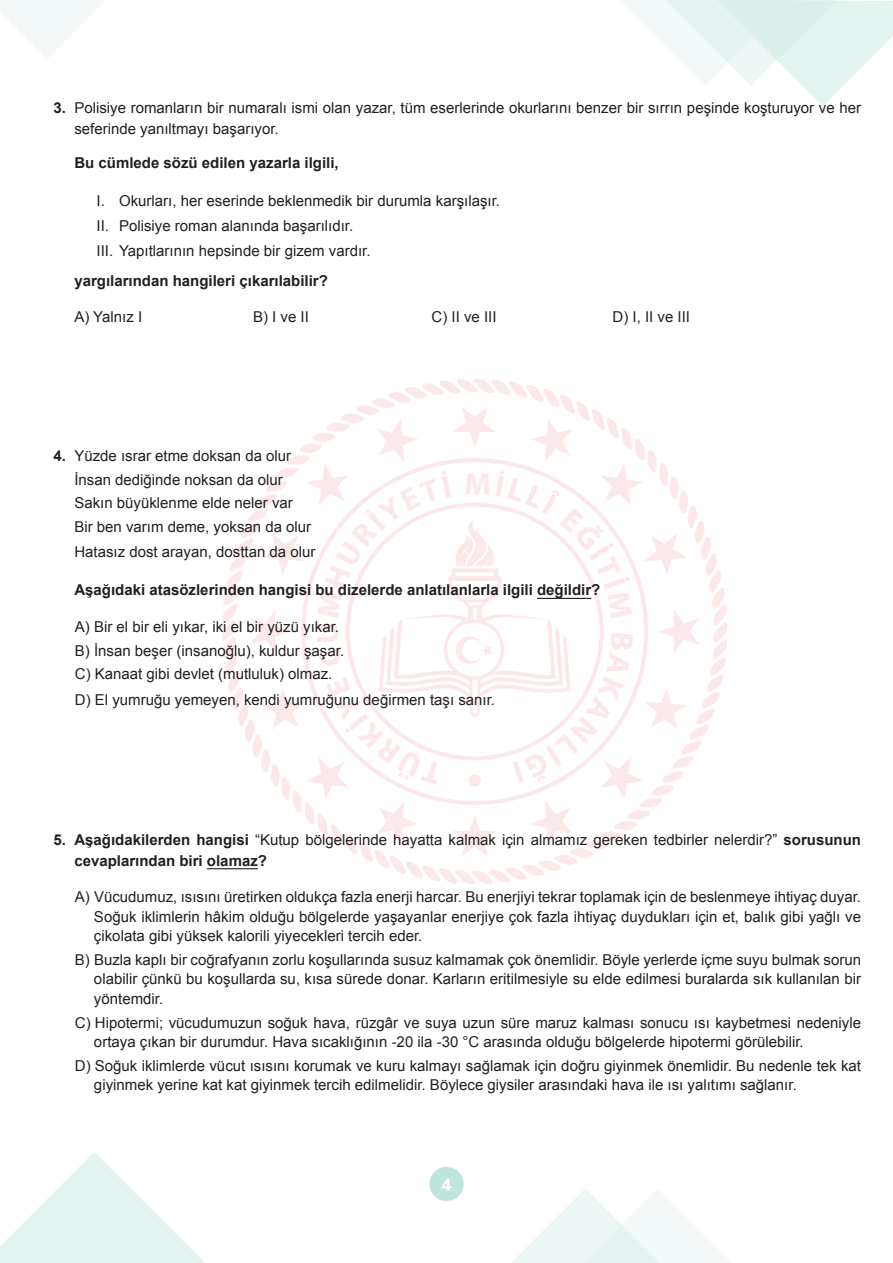
<style>
.page{position:relative;width:893px;height:1263px;background:#fff}
.page>*{position:absolute;margin:0;border:0;box-sizing:border-box;transform-origin:0 0}
.t1{font:700 18px "Arial";color:#fff}
.t2{font:15px/19.5px "Arial";color:#231f20}
.t3{font:700 15px "Arial";color:#231f20}
.s1{font-weight:700}
</style>
<div class="page">
<svg style="left:0;top:0;width:105px;height:59px"></svg>
<svg style="left:0;top:1152px;width:205px;height:111px"></svg>
<svg style="left:511px;top:1189px;width:220px;height:74px"></svg>
<svg style="left:621px;top:0;width:272px;height:106px"></svg>
<div style="left:429px;top:1167px;width:35px;height:34px;background:#c0e4de;border-radius:50%"></div>
<svg style="left:216px;top:372px;width:518px;height:519px"></svg>
<hr style="left:537px;top:598px;width:54px;height:1px;background:#231f20">
<hr style="left:207px;top:868px;width:51px;height:1px;background:#231f20">
<p class="t2" style="left:74px;top:97px;width:788px;line-height:21px;text-indent:-21px"><span class="s1">3.</span> Polisiye romanların bir numaralı ismi olan yazar, tüm eserlerinde okurlarını benzer bir sırrın peşinde koşturuyor ve her seferinde yanıltmayı başarıyor.</p>
<p class="t3" style="left:74px;top:152px;width:266px">Bu cümlede sözü edilen yazarla ilgili,</p>
<p class="t2" style="left:96px;top:188px;width:405px;line-height:25.2px">I. Okurları, her eserinde beklenmedik bir durumla karşılaşır.<br>II. Polisiye roman alanında başarılıdır.<br>III. Yapıtlarının hepsinde bir gizem vardır.</p>
<p class="t3" style="left:74px;top:270px;width:255px">yargılarından hangileri çıkarılabilir?</p>
<p class="t2" style="left:74px;top:307px;width:69px">A) Yalnız I</p>
<p class="t2" style="left:253px;top:307px;width:57px">B) I ve II</p>
<p class="t2" style="left:432px;top:307px;width:67px">C) II ve III</p>
<p class="t2" style="left:613px;top:307px;width:79px">D) I, II ve III</p>
<p class="t2" style="left:74px;top:444px;width:238px;line-height:23.7px;text-indent:-21px"><span class="s1">4.</span> Yüzde ısrar etme doksan da olur<br>İnsan dediğinde noksan da olur<br>Sakın büyüklenme elde neler var<br>Bir ben varım deme, yoksan da olur</p>
<p class="t2" style="left:74px;top:542px;width:242px">Hatasız dost arayan, dosttan da olur</p>
<p class="t3" style="left:74px;top:579px;width:527px">Aşağıdaki atasözlerinden hangisi bu dizelerde anlatılanlarla ilgili değildir?</p>
<p class="t2" style="left:75px;top:615px;width:271px;line-height:23.7px">A) Bir el bir eli yıkar, iki el bir yüzü yıkar.<br>B) İnsan beşer (insanoğlu), kuldur şaşar.<br>C) Kanaat gibi devlet (mutluluk) olmaz.</p>
<p class="t2" style="left:75px;top:690px;width:422px">D) El yumruğu yemeyen, kendi yumruğunu değirmen taşı sanır.</p>
<p class="t2" style="left:74px;top:829px;width:788px;line-height:21px;text-indent:-21px"><span class="s1">5. Aşağıdakilerden hangisi</span> “Kutup bölgelerinde hayatta kalmak için almamız gereken tedbirler nelerdir?” <span class="s1">sorusunun cevaplarından biri olamaz?</span></p>
<p class="t2" style="left:94px;top:887px;width:769px;text-align:justify;text-indent:-19px">A) Vücudumuz, ısısını üretirken oldukça fazla enerji harcar. Bu enerjiyi tekrar toplamak için de beslenmeye ihtiyaç duyar.<br>Soğuk iklimlerin hâkim olduğu bölgelerde yaşayanlar enerjiye çok fazla ihtiyaç duydukları için et, balık gibi yağlı ve çikolata gibi yüksek kalorili yiyecekleri tercih eder.</p>
<p class="t2" style="left:94px;top:950px;width:769px;text-align:justify;text-indent:-19px">B) Buzla kaplı bir coğrafyanın zorlu koşullarında susuz kalmamak çok önemlidir. Böyle yerlerde içme suyu bulmak sorun olabilir çünkü bu koşullarda su, kısa sürede donar. Karların eritilmesiyle su elde edilmesi buralarda sık kullanılan bir yöntemdir.</p>
<p class="t2" style="left:94px;top:1013px;width:769px;text-indent:-19px">C) Hipotermi; vücudumuzun soğuk hava, rüzgâr ve suya uzun süre maruz kalması sonucu ısı kaybetmesi nedeniyle ortaya çıkan bir durumdur. Hava sıcaklığının -20 ila -30 °C arasında olduğu bölgelerde hipotermi görülebilir.</p>
<p class="t2" style="left:94px;top:1056px;width:769px;text-indent:-19px">D) Soğuk iklimlerde vücut ısısını korumak ve kuru kalmayı sağlamak için doğru giyinmek önemlidir. Bu nedenle tek kat giyinmek yerine kat kat giyinmek tercih edilmelidir. Böylece giysiler arasındaki hava ile ısı yalıtımı sağlanır.</p>
<p class="t1" style="left:441px;top:1171px;width:12px">4</p>
</div>
